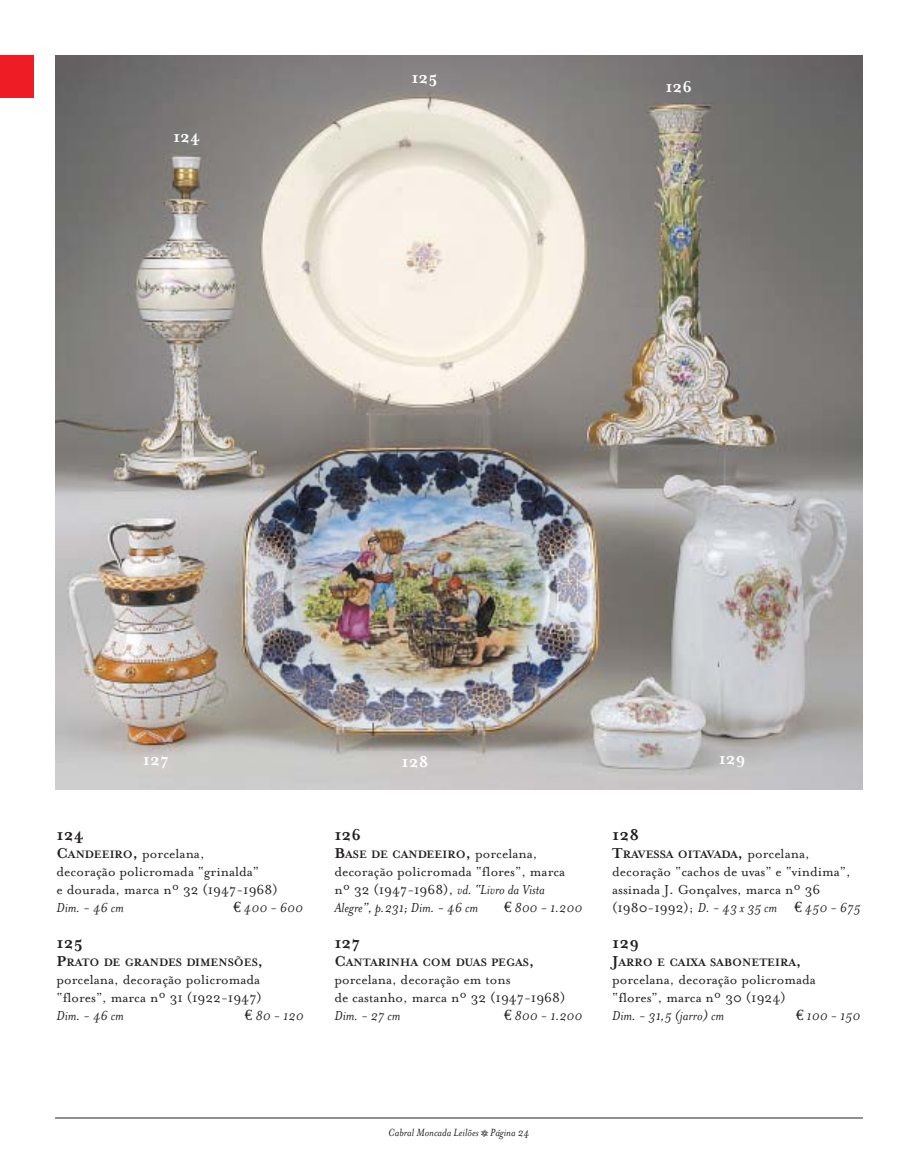
<style>
.page{position:relative;width:918px;height:1173px;background:#fff}
.page>*{position:absolute;margin:0;border:0;box-sizing:border-box;transform-origin:0 0}
.t1{font:700 18px "Mrs Eaves";color:#231f1f}
.t2{font:700 18px "Mrs Eaves";color:#fff}
.t3{font:15px/18px "Mrs Eaves Roman";color:#231f1f}
.t4{font:italic 15px "Mrs Eaves";color:#231f1f}
.t5{font:700 12.3px "Mrs Eaves";color:#231f1f}
.t6{font:italic 12px "Mrs Eaves";color:#231f1f}
.s1{font-family:"Mrs Eaves";font-weight:700;font-size:16.5px}
.s2{font-family:"Mrs Eaves";font-weight:700;font-size:12.3px}
.s3{font-family:"Euro Serif";font-style:normal}
.s4{font-size:16.5px}
.s5{font-family:"Mrs Eaves Roman";font-weight:400;font-size:15px}
.s6{font-family:"Mrs Eaves";font-style:italic}
.s7{font-family:"Mrs Eaves Roman";font-style:normal}
.s8{font-family:"Mrs Eaves Fractions";font-style:normal}
</style>
<div class="page">
<img style="left:55px;top:55px;width:808px;height:734px">
<hr style="left:55px;top:1118px;width:808px;height:1px;background:#231f1f">
<div style="left:0;top:55px;width:34px;height:43px;background:#ee1c24"></div>
<p class="t2" style="left:173px;top:125px;width:29px">124</p>
<p class="t2" style="left:411px;top:67px;width:28px">125</p>
<p class="t2" style="left:665px;top:76px;width:28px">126</p>
<p class="t2" style="left:143px;top:748px;width:27px">127</p>
<p class="t2" style="left:402px;top:751px;width:29px">128</p>
<p class="t2" style="left:719px;top:748px;width:28px">129</p>
<p class="t1" style="left:57px;top:824px;width:29px">124</p>
<p class="t3" style="left:57px;top:844px;width:223px"><span class="s1">C</span><span class="s2">ANDEEIRO</span><span class="s1">,</span> porcelana,<br>decoração policromada “grinalda”<br>e dourada, marca nº 32 (1947-1968)</p>
<p class="t4" style="left:57px;top:899px;width:69px">Dim. - 46 cm</p>
<p class="t4" style="left:233px;top:899px;width:71px"><span class="s3">€</span> 400 - 600</p>
<p class="t1" style="left:57px;top:932px;width:28px">125</p>
<p class="t5" style="left:57px;top:955px;width:208px"><span class="s4">P</span>RATO DE GRANDES DIMENSÕES<span class="s4">,</span></p>
<p class="t3" style="left:57px;top:970px;width:207px">porcelana, decoração policromada “flores”, marca nº 31 (1922-1947)</p>
<p class="t4" style="left:57px;top:1007px;width:69px">Dim. - 46 cm</p>
<p class="t4" style="left:245px;top:1007px;width:60px"><span class="s3">€</span> 80 - 120</p>
<p class="t1" style="left:334px;top:824px;width:28px">126</p>
<p class="t5" style="left:334px;top:847px;width:205px"><span class="s4">B</span>ASE DE CANDEEIRO<span class="s4">,</span> <span class="s5">porcelana,</span></p>
<p class="t3" style="left:334px;top:862px;width:233px">decoração policromada “flores”, marca nº 32 (1947-1968), <span class="s6">vd. “Livro da Vista</span></p>
<p class="t4" style="left:334px;top:899px;width:145px">Alegre”, p.231; Dim. - 46 cm</p>
<p class="t4" style="left:504px;top:899px;width:80px"><span class="s3">€</span> 800 - 1.200</p>
<p class="t1" style="left:334px;top:932px;width:27px">127</p>
<p class="t5" style="left:334px;top:955px;width:201px"><span class="s4">C</span>ANTARINHA COM DUAS PEGAS<span class="s4">,</span></p>
<p class="t3" style="left:334px;top:970px;width:233px">porcelana, decoração em tons<br>de castanho, marca nº 32 (1947-1968)</p>
<p class="t4" style="left:334px;top:1007px;width:68px">Dim. - 27 cm</p>
<p class="t4" style="left:504px;top:1007px;width:80px"><span class="s3">€</span> 800 - 1.200</p>
<p class="t1" style="left:612px;top:824px;width:29px">128</p>
<p class="t5" style="left:612px;top:847px;width:199px"><span class="s4">T</span>RAVESSA OITAVADA<span class="s4">,</span> <span class="s5">porcelana,</span></p>
<p class="t3" style="left:612px;top:862px;width:240px">decoração “cachos de uvas” e “vindima”, assinada J. Gonçalves, marca nº 36</p>
<p class="t4" style="left:612px;top:899px;width:250px"><span class="s7">(1980-1992);</span> D. - 43 x 35 cm <span class="s3">€</span> 450 - 675</p>
<p class="t1" style="left:612px;top:932px;width:28px">129</p>
<p class="t5" style="left:612px;top:955px;width:191px"><span class="s4">J</span>ARRO E CAIXA SABONETEIRA<span class="s4">,</span></p>
<p class="t3" style="left:612px;top:970px;width:205px">porcelana, decoração policromada “flores”, marca nº 30 (1924)</p>
<p class="t4" style="left:612px;top:1007px;width:113px">Dim. - 31,5 (jarro) cm</p>
<p class="t4" style="left:796px;top:1007px;width:66px"><span class="s3">€</span> 100 - 150</p>
<p class="t6" style="left:388px;top:1125px;width:143px">Cabral Moncada Leilões <span class="s8">Q</span> Página 24</p>
</div>
